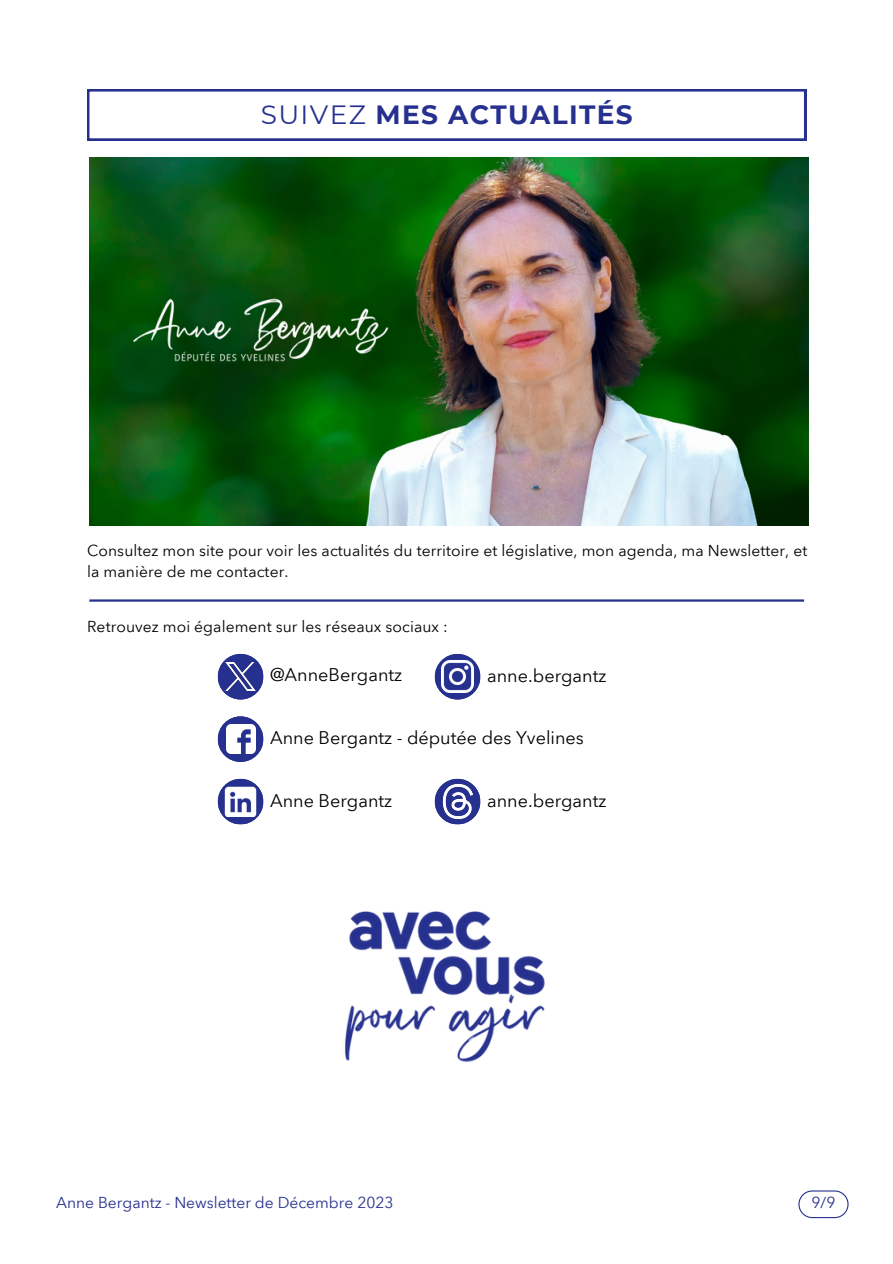
<style>
.page{position:relative;width:893px;height:1264px;background:#fff}
.page>*{position:absolute;margin:0;border:0;box-sizing:border-box;transform-origin:0 0}
.t1{font:700 26.4px "Montserrat";letter-spacing:.05em;color:#26318f}
.t2{font:18px "Avenir Next Arabic";color:#000}
.t3{font:15.6px/21.3px "Avenir Next Arabic";letter-spacing:.005em;color:#000}
.t4{font:15.6px "Avenir Next Arabic";color:#26318f}
.s1{font-weight:400}
</style>
<div class="page">
<svg style="left:87px;top:89px;width:719px;height:51px"></svg>
<img style="left:89px;top:157px;width:719px;height:368px">
<img style="left:127px;top:275px;width:261px;height:105px">
<hr style="left:89px;top:599px;width:715px;height:2px;background:#26318f">
<img style="left:344px;top:911px;width:201px;height:152px">
<svg style="left:218px;top:654px;width:45px;height:45px"></svg>
<img style="left:225px;top:662px;width:30px;height:28px">
<svg style="left:218px;top:716px;width:45px;height:45px"></svg>
<img style="left:226px;top:724px;width:29px;height:29px">
<svg style="left:435px;top:654px;width:45px;height:45px"></svg>
<img style="left:441px;top:661px;width:32px;height:31px">
<svg style="left:218px;top:778px;width:45px;height:46px"></svg>
<img style="left:225px;top:786px;width:31px;height:30px">
<svg style="left:435px;top:778px;width:45px;height:46px"></svg>
<img style="left:442px;top:783px;width:31px;height:36px">
<svg style="left:798px;top:1190px;width:50px;height:28px"></svg>
<p class="t1" style="left:261px;top:98px;width:373px"><span class="s1">SUIVEZ</span> MES ACTUALITÉS</p>
<p class="t3" style="left:87px;top:539px;width:721px">Consultez mon site pour voir les actualités du territoire et législative, mon agenda, ma Newsletter, et la manière de me contacter.</p>
<p class="t3" style="left:87px;top:615px;width:362px">Retrouvez moi également sur les réseaux sociaux :</p>
<h3 class="t2" style="left:270px;top:664px;width:133px">@AnneBergantz</h3>
<h2 class="t2" style="left:487px;top:665px;width:121px">anne.bergantz</h2>
<h2 class="t2" style="left:270px;top:727px;width:315px">Anne Bergantz - députée des Yvelines</h2>
<h2 class="t2" style="left:270px;top:789px;width:123px">Anne Bergantz</h2>
<p class="t2" style="left:487px;top:789px;width:121px">anne.bergantz</p>
<p class="t4" style="left:56px;top:1193px;width:339px">Anne Bergantz - Newsletter de Décembre 2023</p>
<h2 class="t4" style="left:811px;top:1193px;width:25px">9/9</h2>
</div>
